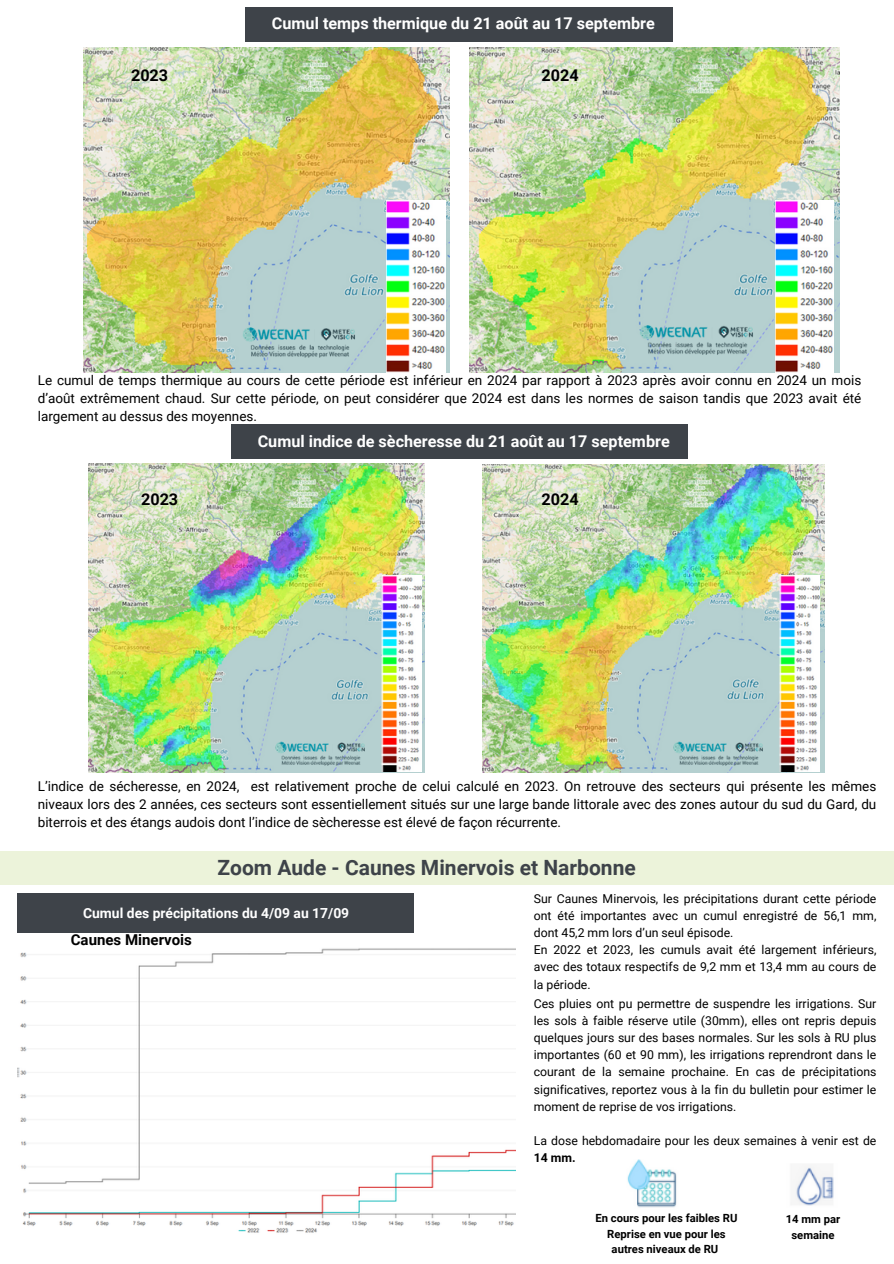
<style>
.page{position:relative;width:894px;height:1264px;background:#fff}
.page>*{position:absolute;margin:0;border:0;box-sizing:border-box;transform-origin:0 0}
.t1{font:700 21px "Roboto";color:#3e4349}
.t2{font:700 16.2px "Roboto";color:#fff}
.t3{font:700 16.2px "Roboto";color:#000}
.t4{font:700 15px "Roboto";color:#000}
.t5{font:700 13.8px "Roboto";color:#fff}
.t6{font:13.5px/18px "Roboto";color:#000;text-align:justify}
.t7{font:12.3px/17.1px "Roboto";color:#000;text-align:justify}
.t8{font:700 11.25px/15.1px "Roboto";color:#000;text-align:center}
.s1{font-weight:700}
</style>
<div class="page">
<div style="left:231px;top:424px;width:456px;height:35px;background:#3e4349"></div>
<div style="left:17px;top:893px;width:397px;height:39px;background:#3e4349"></div>
<div style="left:0;top:856px;width:893px;height:28px;background:#ecf3da"></div>
<div style="left:0;top:851px;width:893px;height:5px;background:#ecf3da"></div>
<div style="left:245px;top:7px;width:428px;height:35px;background:#3e4349"></div>
<img style="left:627px;top:1159px;width:50px;height:49px">
<img style="left:795px;top:1166px;width:39px;height:40px">
<img style="left:470px;top:48px;width:369px;height:325px">
<img style="left:632px;top:319px;width:130px;height:42px">
<img style="left:775px;top:200px;width:58px;height:172px">
<img style="left:84px;top:48px;width:365px;height:325px">
<img style="left:235px;top:321px;width:129px;height:42px">
<img style="left:387px;top:200px;width:58px;height:172px">
<img style="left:482px;top:464px;width:342px;height:308px">
<img style="left:667px;top:576px;width:152px;height:195px">
<img style="left:89px;top:463px;width:335px;height:309px">
<img style="left:269px;top:576px;width:152px;height:195px">
<img style="left:17px;top:948px;width:499px;height:285px">
<p class="t2" style="left:272px;top:14px;width:384px">Cumul temps thermique du 21 août au 17 septembre</p>
<p class="t3" style="left:131px;top:66px;width:39px">2023</p>
<p class="t3" style="left:541px;top:66px;width:39px">2024</p>
<p class="t6" style="left:38px;top:371px;width:824px">Le cumul de temps thermique au cours de cette période est inférieur en 2024 par rapport à 2023 après avoir connu en 2024 un mois d’août extrêmement chaud. Sur cette période, on peut considérer que 2024 est dans les normes de saison tandis que 2023 avait été largement au dessus des moyennes.</p>
<h2 class="t2" style="left:257px;top:431px;width:413px">Cumul indice de sècheresse du 21 août au 17 septembre</h2>
<h4 class="t3" style="left:141px;top:489px;width:39px">2023</h4>
<h2 class="t3" style="left:541px;top:489px;width:39px">2024</h2>
<h1 class="t6" style="left:38px;top:777px;width:839px">L’indice de sécheresse, en 2024, est relativement proche de celui calculé en 2023. On retrouve des secteurs qui présente les mêmes niveaux lors des 2 années, ces secteurs sont essentiellement situés sur une large bande littorale avec des zones autour du sud du Gard, du biterrois et des étangs audois dont l’indice de sècheresse est élevé de façon récurrente.</h1>
<p class="t1" style="left:217px;top:855px;width:420px">Zoom Aude - Caunes Minervois et Narbonne</p>
<h3 class="t5" style="left:83px;top:905px;width:267px">Cumul des précipitations du 4/09 au 17/09</h3>
<h2 class="t4" style="left:71px;top:931px;width:123px">Caunes Minervois</h2>
<p class="t7" style="left:533px;top:890px;width:344px">Sur Caunes Minervois, les précipitations durant cette période ont été importantes avec un cumul enregistré de 56,1 mm, dont 45,2 mm lors d’un seul épisode.</p>
<p class="t7" style="left:533px;top:941px;width:344px">En 2022 et 2023, les cumuls avait été largement inférieurs, avec des totaux respectifs de 9,2 mm et 13,4 mm au cours de la période.</p>
<p class="t7" style="left:533px;top:995px;width:344px">Ces pluies ont pu permettre de suspendre les irrigations. Sur les sols à faible réserve utile (30mm), elles ont repris depuis quelques jours sur des bases normales. Sur les sols à RU plus importantes (60 et 90 mm), les irrigations reprendront dans le courant de la semaine prochaine. En cas de précipitations significatives, reportez vous à la fin du bulletin pour estimer le moment de reprise de vos irrigations.</p>
<p class="t7" style="left:533px;top:1132px;width:344px">La dose hebdomadaire pour les deux semaines à venir est de<br><span class="s1">14 mm.</span></p>
<h5 class="t8" style="left:595px;top:1210px;width:143px">En cours pour les faibles RU<br>Reprise en vue pour les autres niveaux de RU</h5>
<h5 class="t8" style="left:785px;top:1211px;width:56px">14 mm par semaine</h5>
</div>
